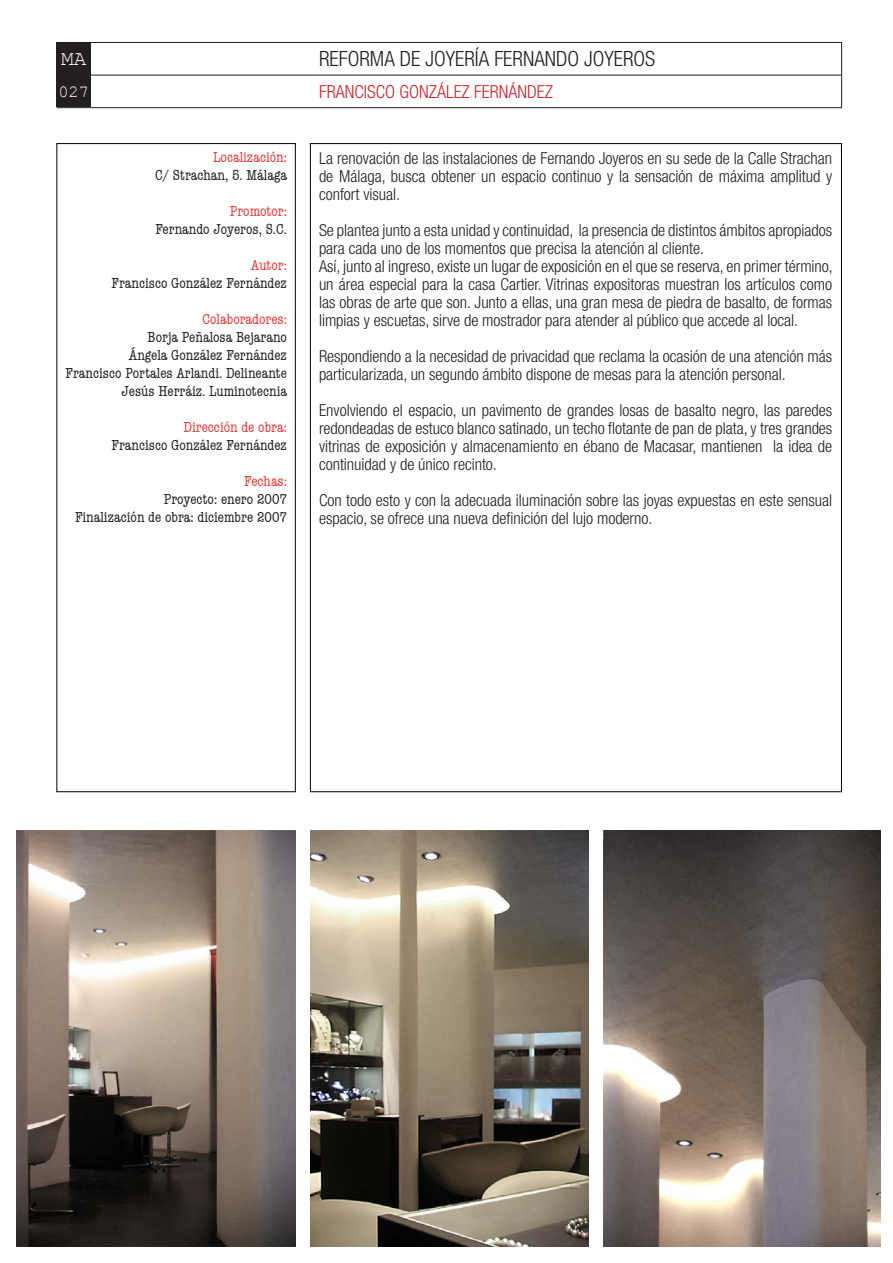
<style>
.page{position:relative;width:893px;height:1263px;background:#fff}
.page>*{position:absolute;margin:0;border:0;box-sizing:border-box;transform-origin:0 0}
.t1{font:300 condensed 21px "Helvetica Neue LT Std";color:#231f20}
.t2{font:21px "Courier New";color:#fff}
.t3{font:300 condensed 18px "Helvetica Neue LT Std";color:#d1232a}
.t4{font:16.95px "Courier New";color:#fff}
.t5{font:300 condensed 16.5px/18px "Helvetica Neue LT Std";color:#231f20;text-align:justify}
.t6{font:condensed 15px "American Typewriter";color:#231f20}
.t7{font:condensed 15px "American Typewriter";color:#ee3b37}
</style>
<div class="page">
<div style="left:57px;top:143px;width:239px;height:649px;border:1px solid #000"></div>
<hr style="left:57px;top:107px;width:785px;height:1px;background:#231f20">
<hr style="left:57px;top:42px;width:785px;height:1px;background:#231f20">
<div style="left:57px;top:43px;width:34px;height:64px;background:#231f20"></div>
<hr style="left:57px;top:75px;width:785px;height:1px;background:#231f20">
<hr style="left:841px;top:42px;width:1px;height:65px;background:#231f20">
<img style="left:17px;top:831px;width:279px;height:416px">
<img style="left:311px;top:831px;width:277px;height:416px">
<img style="left:604px;top:831px;width:276px;height:416px">
<p class="t2" style="left:61px;top:46px;width:27px">MA</p>
<p class="t1" style="left:319px;top:47px;width:338px">REFORMA DE JOYERÍA FERNANDO JOYEROS</p>
<p class="t3" style="left:319px;top:81px;width:236px">FRANCISCO GONZÁLEZ FERNÁNDEZ</p>
<p class="t4" style="left:58px;top:81px;width:32px">027</p>
<p class="t7" style="left:213px;top:146px;width:76px">Localización:</p>
<p class="t6" style="left:155px;top:164px;width:133px">C/ Strachan, 5. Málaga</p>
<p class="t7" style="left:230px;top:200px;width:59px">Promotor:</p>
<p class="t6" style="left:155px;top:218px;width:133px">Fernando Joyeros, S.C.</p>
<p class="t7" style="left:251px;top:254px;width:38px">Autor:</p>
<p class="t6" style="left:111px;top:272px;width:177px">Francisco González Fernández</p>
<p class="t7" style="left:202px;top:308px;width:86px">Colaboradores:</p>
<p class="t6" style="left:148px;top:326px;width:141px">Borja Peñalosa Bejarano</p>
<p class="t6" style="left:129px;top:344px;width:160px">Ángela González Fernández</p>
<p class="t6" style="left:66px;top:362px;width:223px">Francisco Portales Arlandi. Delineante</p>
<p class="t6" style="left:121px;top:380px;width:167px">Jesús Herráiz. Luminotecnia</p>
<p class="t7" style="left:184px;top:416px;width:105px">Dirección de obra:</p>
<p class="t6" style="left:111px;top:434px;width:177px">Francisco González Fernández</p>
<p class="t7" style="left:244px;top:470px;width:44px">Fechas:</p>
<p class="t6" style="left:164px;top:488px;width:125px">Proyecto: enero 2007</p>
<p class="t6" style="left:75px;top:506px;width:213px">Finalización de obra: diciembre 2007</p>
<p class="t5" style="left:319px;top:149px;width:515px">La renovación de las instalaciones de Fernando Joyeros en su sede de la Calle Strachan de Málaga, busca obtener un espacio continuo y la sensación de máxima amplitud y confort visual.</p>
<p class="t5" style="left:319px;top:221px;width:515px">Se plantea junto a esta unidad y continuidad, la presencia de distintos ámbitos apropiados para cada uno de los momentos que precisa la atención al cliente.</p>
<p class="t5" style="left:319px;top:257px;width:515px">Así, junto al ingreso, existe un lugar de exposición en el que se reserva, en primer término, un área especial para la casa Cartier. Vitrinas expositoras muestran los artículos como las obras de arte que son. Junto a ellas, una gran mesa de piedra de basalto, de formas limpias y escuetas, sirve de mostrador para atender al público que accede al local.</p>
<p class="t5" style="left:319px;top:347px;width:515px">Respondiendo a la necesidad de privacidad que reclama la ocasión de una atención más particularizada, un segundo ámbito dispone de mesas para la atención personal.</p>
<p class="t5" style="left:319px;top:401px;width:515px">Envolviendo el espacio, un pavimento de grandes losas de basalto negro, las paredes redondeadas de estuco blanco satinado, un techo flotante de pan de plata, y tres grandes vitrinas de exposición y almacenamiento en ébano de Macasar, mantienen la idea de continuidad y de único recinto.</p>
<p class="t5" style="left:319px;top:491px;width:515px">Con todo esto y con la adecuada iluminación sobre las joyas expuestas en este sensual espacio, se ofrece una nueva definición del lujo moderno.</p>
</div>
